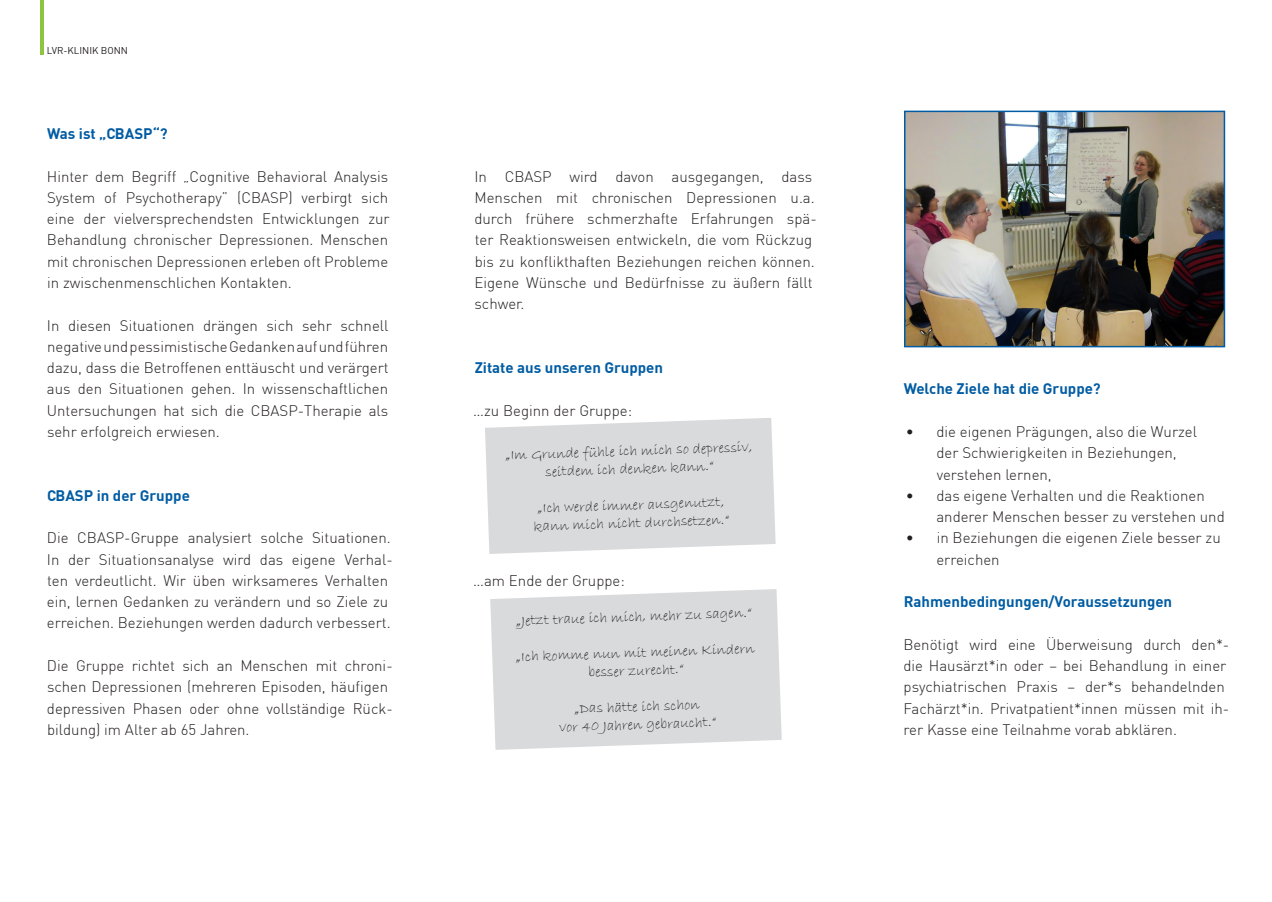
<style>
.page{position:relative;width:1272px;height:902px;background:#fff}
.page>*{position:absolute;margin:0;border:0;box-sizing:border-box;transform-origin:0 0}
.t1{font:300 15px/21.3px "DIN";color:#231f20}
.t2{font:15px "Bradley Hand ITC";color:#231f20}
.t3{font:700 15px "DIN";color:#015ca3}
.Kol_Titel_Li{font:9.75px "DIN";color:#231f20}
</style>
<div class="page">
<hr style="left:40px;top:0;width:4px;height:54px;background:#8bc63e">
<img style="left:907px;top:114px;width:315px;height:230px">
<div style="left:904px;top:111px;width:321px;height:236px;border:2px solid #015ca3"></div>
<svg style="left:485px;top:418px;width:290px;height:136px;background:#dcddde"></svg>
<svg style="left:490px;top:589px;width:291px;height:160px;background:#dbdcde"></svg>
<p class="Kol_Titel_Li" style="left:47px;top:44px;width:83px">LVR-KLINIK BONN</p>
<p class="t3" style="left:47px;top:124px;width:122px">Was ist „CBASP“?</p>
<p class="t1" style="left:47px;top:165px;width:344px;text-align:justify">Hinter dem Begriff „Cognitive Behavioral Analysis System of Psychotherapy” (CBASP) verbirgt sich eine der vielversprechendsten Entwicklungen zur Behandlung chronischer Depressionen. Menschen mit chronischen Depressionen erleben oft Probleme in zwischenmenschlichen Kontakten.</p>
<p class="t1" style="left:47px;top:314px;width:343px;text-align:justify">In diesen Situationen drängen sich sehr schnell negative und pessimistische Gedanken auf und führen dazu, dass die Betroffenen enttäuscht und verärgert aus den Situationen gehen. In wissenschaftlichen Untersuchungen hat sich die CBASP-Therapie als sehr erfolgreich erwiesen.</p>
<p class="t3" style="left:47px;top:485px;width:144px">CBASP in der Gruppe</p>
<p class="t1" style="left:47px;top:527px;width:347px">Die CBASP-Gruppe analysiert solche Situationen.<br>In der Situationsanalyse wird das eigene Verhal&shy;ten verdeutlicht. Wir üben wirksameres Verhalten ein, lernen Gedanken zu verändern und so Ziele zu erreichen. Beziehungen werden dadurch verbessert.</p>
<p class="t1" style="left:47px;top:654px;width:347px">Die Gruppe richtet sich an Menschen mit chroni&shy;schen Depressionen (mehreren Episoden, häufigen depressiven Phasen oder ohne vollständige Rück&shy;bildung) im Alter ab 65 Jahren.</p>
<p class="t1" style="left:474px;top:165px;width:344px">In CBASP wird davon ausgegangen, dass Menschen mit chronischen Depressionen u.a. durch frühere schmerzhafte Erfahrungen spä&shy;ter Reaktionsweisen entwickeln, die vom Rückzug bis zu konflikthaften Beziehungen reichen können.<br>Eigene Wünsche und Bedürfnisse zu äußern fällt schwer.</p>
<p class="t3" style="left:474px;top:358px;width:190px">Zitate aus unseren Gruppen</p>
<p class="t1" style="left:473px;top:399px;width:160px">…zu Beginn der Gruppe:</p>
<p class="t2" style="left:505px;top:445px;width:249px;rotate:-2deg">„Im Grunde fühle ich mich so depressiv,</p>
<p class="t2" style="left:545px;top:462px;width:170px;rotate:-2deg">seitdem ich denken kann.“</p>
<p class="t2" style="left:537px;top:498px;width:188px;rotate:-2deg">„Ich werde immer ausgenutzt,</p>
<p class="t2" style="left:533px;top:516px;width:197px;rotate:-2deg">kann mich nicht durchsetzen.“</p>
<p class="t1" style="left:473px;top:569px;width:153px">…am Ende der Gruppe:</p>
<p class="t2" style="left:516px;top:611px;width:237px;rotate:-2deg">„Jetzt traue ich mich, mehr zu sagen.“</p>
<p class="t2" style="left:516px;top:647px;width:240px;rotate:-2deg">„Ich komme nun mit meinen Kindern</p>
<p class="t2" style="left:588px;top:662px;width:97px;rotate:-2deg">besser zurecht.“</p>
<p class="t2" style="left:574px;top:699px;width:126px;rotate:-2deg">„Das hätte ich schon</p>
<p class="t2" style="left:559px;top:717px;width:159px;rotate:-2deg">vor 40 Jahren gebraucht.“</p>
<p class="t3" style="left:903px;top:379px;width:199px">Welche Ziele hat die Gruppe?</p>
<p class="t1" style="left:936px;top:420px;width:262px;text-indent:-30px">• die eigenen Prägungen, also die Wurzel der Schwierigkeiten in Beziehungen, verstehen lernen,</p>
<p class="t1" style="left:936px;top:484px;width:290px;text-indent:-30px">• das eigene Verhalten und die Reaktionen anderer Menschen besser zu verstehen und</p>
<p class="t1" style="left:936px;top:527px;width:286px;text-indent:-30px">• in Beziehungen die eigenen Ziele besser zu erreichen</p>
<p class="t3" style="left:903px;top:592px;width:270px">Rahmenbedingungen/Voraussetzungen</p>
<p class="t1" style="left:903px;top:633px;width:327px">Benötigt wird eine Überweisung durch den*- die Hausärzt*in oder – bei Behandlung in einer psychiatrischen Praxis – der*s behandelnden Fachärzt*in. Privatpatient*innen müssen mit ih&shy;rer Kasse eine Teilnahme vorab abklären.</p>
</div>
